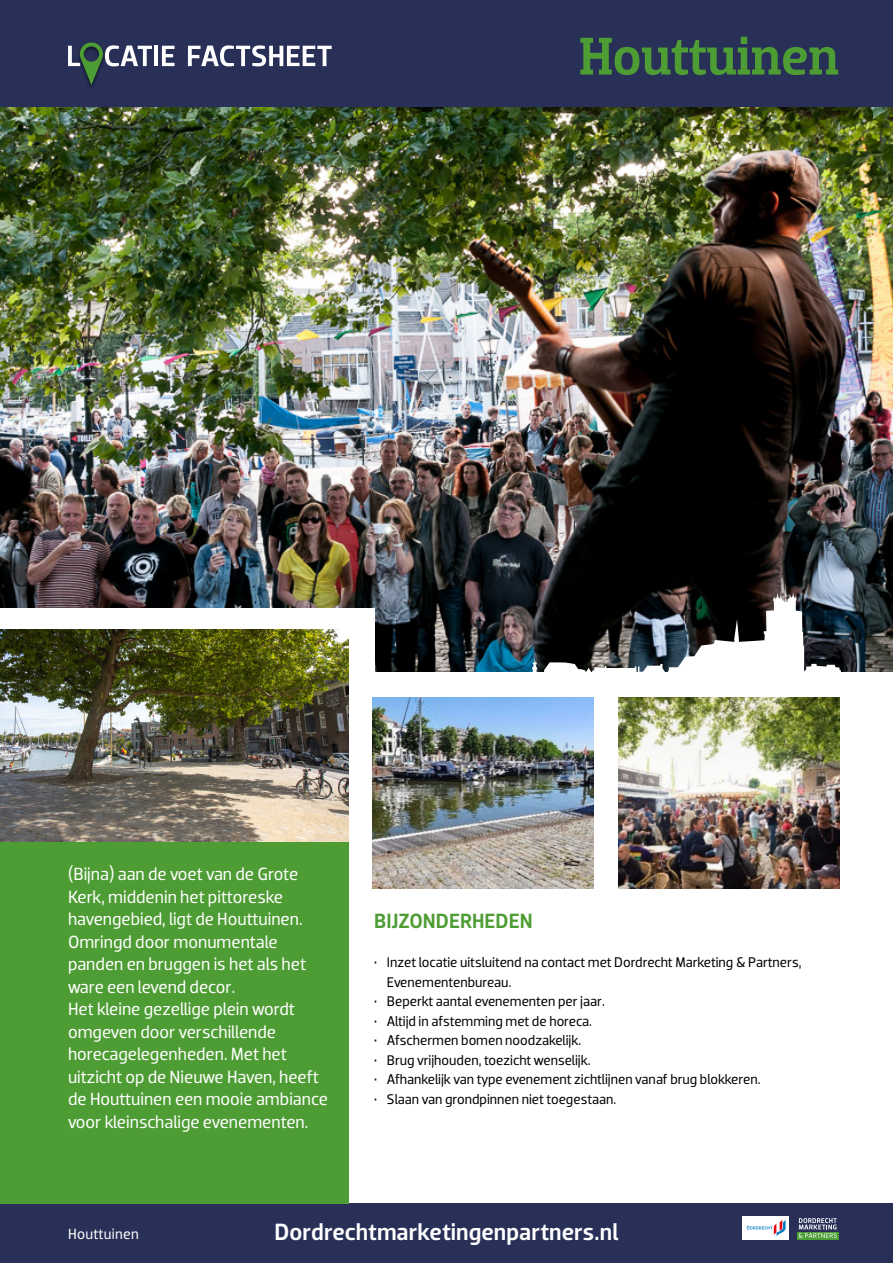
<style>
.page{position:relative;width:893px;height:1263px;background:#fff}
.page>*{position:absolute;margin:0;border:0;box-sizing:border-box;transform-origin:0 0}
.t1{font:500 54px "Dobra Slab";letter-spacing:-.01em;color:#4e9d34}
.t2{font:500 24px "Dobra";color:#fff}
.t3{font:500 21px "Dobra";color:#4e9d34}
.t4{font:18px/22.5px "Dobra";color:#fff}
.t5{font:15px "Dobra";letter-spacing:.02em;color:#fff}
.t6{font:14.25px/19.5px "Dobra";letter-spacing:-.005em;color:#000}
.s1{font-weight:500}
</style>
<div class="page">
<div style="left:0;top:1203px;width:893px;height:60px;background:#293057"></div>
<img style="left:0;top:106px;width:893px;height:566px">
<div style="left:0;top:0;width:893px;height:106px;background:#293057"></div>
<div style="left:0;top:608px;width:374px;height:94px;background:#fff"></div>
<div style="left:0;top:842px;width:349px;height:361px;background:#4e9d34"></div>
<svg style="left:525px;top:582px;width:336px;height:126px"></svg>
<img style="left:0;top:629px;width:349px;height:213px">
<img style="left:372px;top:697px;width:221px;height:192px">
<img style="left:618px;top:697px;width:221px;height:192px">
<div style="left:797px;top:1231px;width:42px;height:9px;background:#4c9c34"></div>
<svg style="left:799px;top:1218px;width:38px;height:20px"></svg>
<div style="left:743px;top:1216px;width:46px;height:24px;background:#fff"></div>
<hr style="left:155px;top:46px;width:3px;height:20px;background:#fff">
<svg style="left:162px;top:46px;width:13px;height:20px"></svg>
<svg style="left:188px;top:45px;width:144px;height:21px"></svg>
<svg style="left:68px;top:43px;width:84px;height:42px"></svg>
<svg style="left:746px;top:1219px;width:40px;height:17px"></svg>
<h1 class="t1" style="left:579px;top:24px;width:261px">Houttuinen</h1>
<p class="t4" style="left:68px;top:863px;width:262px">(Bijna) aan de voet van de Grote<br>Kerk, middenin het pittoreske havengebied, ligt de Houttuinen.<br>Omringd door monumentale panden en bruggen is het als het ware een levend decor.<br>Het kleine gezellige plein wordt omgeven door verschillende horecagelegenheden. Met het uitzicht op de Nieuwe Haven, heeft de Houttuinen een mooie ambiance voor kleinschalige evenementen.</p>
<p class="t3" style="left:374px;top:910px;width:160px">BIJZONDERHEDEN</p>
<p class="t6" style="left:387px;top:953px;width:416px;text-indent:-13px"><span class="s1">•</span> Inzet locatie uitsluitend na contact met Dordrecht Marketing &amp; Partners,<br>Evenementenbureau.</p>
<p class="t6" style="left:374px;top:992px;width:232px"><span class="s1">•</span> Beperkt aantal evenementen per jaar.</p>
<p class="t6" style="left:374px;top:1011px;width:219px"><span class="s1">•</span> Altijd in afstemming met de horeca.</p>
<p class="t6" style="left:374px;top:1031px;width:209px"><span class="s1">•</span> Afschermen bomen noodzakelijk.</p>
<p class="t6" style="left:374px;top:1050px;width:218px"><span class="s1">•</span> Brug vrijhouden, toezicht wenselijk.</p>
<p class="t6" style="left:374px;top:1070px;width:388px"><span class="s1">•</span> Afhankelijk van type evenement zichtlijnen vanaf brug blokkeren.</p>
<p class="t6" style="left:374px;top:1089px;width:244px"><span class="s1">•</span> Slaan van grondpinnen niet toegestaan.</p>
<p class="t5" style="left:68px;top:1227px;width:72px">Houttuinen</p>
<h2 class="t2" style="left:274px;top:1220px;width:345px">Dordrechtmarketingenpartners.nl</h2>
</div>
